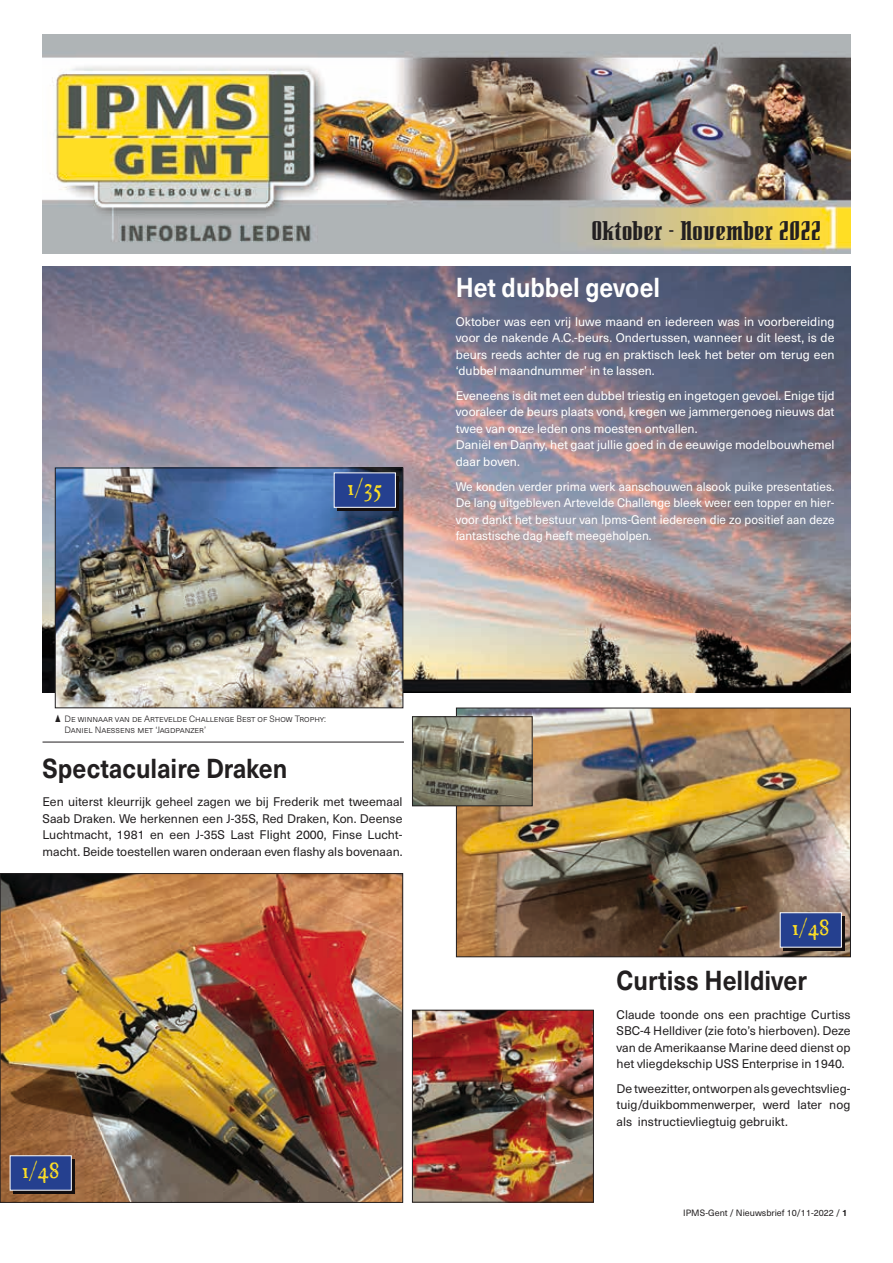
<style>
.page{position:relative;width:893px;height:1263px;background:#fff}
.page>*{position:absolute;margin:0;border:0;box-sizing:border-box;transform-origin:0 0}
.t1{font:700 27px "Neue Haas Unica W1 G";color:#221f20;scale:.9 1}
.t2{font:900 27px "Senator OT";color:#221f20}
.t3{font:700 27px "Neue Haas Unica W1 G";color:#fff;scale:.89 1}
.t4{font:italic 24.3px "P22 Franklin Caslon";color:#ffe024}
.t5{font:12.3px/16.5px "Neue Haas Unica W1 G";color:#221f20;text-align:justify}
.t6{font:12.3px/16.5px "Neue Haas Unica W1 G";color:#fff;text-align:justify}
.t7{font:12.3px/16.5px "Neue Haas Unica W1 G";color:#fff;text-align:justify;scale:.96 1}
.t8{font:300 9px/10.8px "Neue Haas Unica W1 G";color:#221f20}
.t9{font:9px "Neue Haas Unica W1 G";color:#221f20}
.s1{font-weight:700}
</style>
<div class="page">
<img style="left:43px;top:34px;width:807px;height:219px">
<img style="left:43px;top:267px;width:807px;height:426px">
<img style="left:57px;top:470px;width:344px;height:236px">
<div style="left:55px;top:468px;width:348px;height:240px;border:1px solid #221f20"></div>
<img style="left:458px;top:710px;width:391px;height:245px">
<div style="left:456px;top:708px;width:395px;height:249px;border:1px solid #221f20"></div>
<img style="left:2px;top:875px;width:399px;height:325px">
<div style="left:0;top:873px;width:403px;height:329px;border:1px solid #221f20"></div>
<img style="left:414px;top:1012px;width:178px;height:188px">
<div style="left:412px;top:1010px;width:182px;height:192px;border:1px solid #221f20"></div>
<img style="left:414px;top:718px;width:116px;height:86px">
<div style="left:412px;top:716px;width:120px;height:90px;border:1px solid #221f20"></div>
<div style="left:13px;top:1159px;width:61px;height:34px;background:linear-gradient(to right,#130e0f,#130e0f)"></div>
<div style="left:10px;top:1155px;width:62px;height:35px;background:#25408f;border:1px solid #fff"></div>
<div style="left:783px;top:916px;width:61px;height:34px;background:linear-gradient(to right,#130e0f,#130e0f)"></div>
<div style="left:780px;top:912px;width:62px;height:35px;background:#25408f;border:1px solid #fff"></div>
<div style="left:337px;top:476px;width:61px;height:35px;background:#130e0f"></div>
<div style="left:334px;top:472px;width:62px;height:36px;background:#25408f;border:1px solid #fff"></div>
<hr style="left:43px;top:742px;width:361px;height:1px;background:#221f20">
<h2 class="t4" style="left:347px;top:474px;width:37px">1/35</h2>
<h1 class="t2" style="left:591px;top:217px;width:231px">Oktober - November 2022</h1>
<h1 class="t3" style="left:456px;top:267px;width:231px">Het dubbel gevoel</h1>
<p class="t6" style="left:456px;top:312px;width:380px">Oktober was een vrij luwe maand en iedereen was in voorbereiding voor de nakende A.C.-beurs. Ondertussen, wanneer u dit leest, is de beurs reeds achter de rug en praktisch leek het beter om terug een ‘dubbel maandnummer’ in te lassen.</p>
<p class="t6" style="left:456px;top:386px;width:380px;text-align:left">Eveneens is dit met een dubbel triestig en ingetogen gevoel. Enige tijd vooraleer de beurs plaats vond, kregen we jammergenoeg nieuws dat twee van onze leden ons moesten ontvallen.<br>Daniël en Danny, het gaat jullie goed in de eeuwige modelbouwhemel daar boven.</p>
<p class="t7" style="left:456px;top:477px;width:396px">We konden verder prima werk aanschouwen alsook puike presentaties.<br>De lang uitgebleven Artevelde Challenge bleek weer een topper en hier&shy;voor dankt het bestuur van Ipms-Gent iedereen die zo positief aan deze fantastische dag heeft meegeholpen.</p>
<p class="t8" style="left:65px;top:713px;width:263px">De winnaar van de Artevelde Challenge Best of Show Trophy:<br>Daniel Naessens met ‘Jagdpanzer’</p>
<h1 class="t1" style="left:43px;top:747px;width:274px">Spectaculaire Draken</h1>
<p class="t5" style="left:43px;top:793px;width:362px">Een uiterst kleurrijk geheel zagen we bij Frederik met tweemaal Saab Draken. We herkennen een J-35S, Red Draken, Kon. Deense Luchtmacht, 1981 en een J-35S Last Flight 2000, Finse Lucht&shy;macht. Beide toestellen waren onderaan even flashy als bovenaan.</p>
<h2 class="t4" style="left:22px;top:1156px;width:39px">1/48</h2>
<h2 class="t4" style="left:792px;top:913px;width:39px">1/48</h2>
<h1 class="t1" style="left:617px;top:960px;width:213px">Curtiss Helldiver</h1>
<p class="t5" style="left:617px;top:1005px;width:235px">Claude toonde ons een prachtige Curtiss SBC-4 Helldiver (zie foto’s hierboven). Deze van de Amerikaanse Marine deed dienst op het vliegdekschip USS Enterprise in 1940.</p>
<p class="t5" style="left:617px;top:1080px;width:235px">De tweezitter, ontworpen als gevechtsvlieg&shy;tuig/duikbommenwerper, werd later nog als instructievliegtuig gebruikt.</p>
<p class="t9" style="left:683px;top:1206px;width:166px">IPMS-Gent / Nieuwsbrief 10/11-2022 / <span class="s1">1</span></p>
</div>
